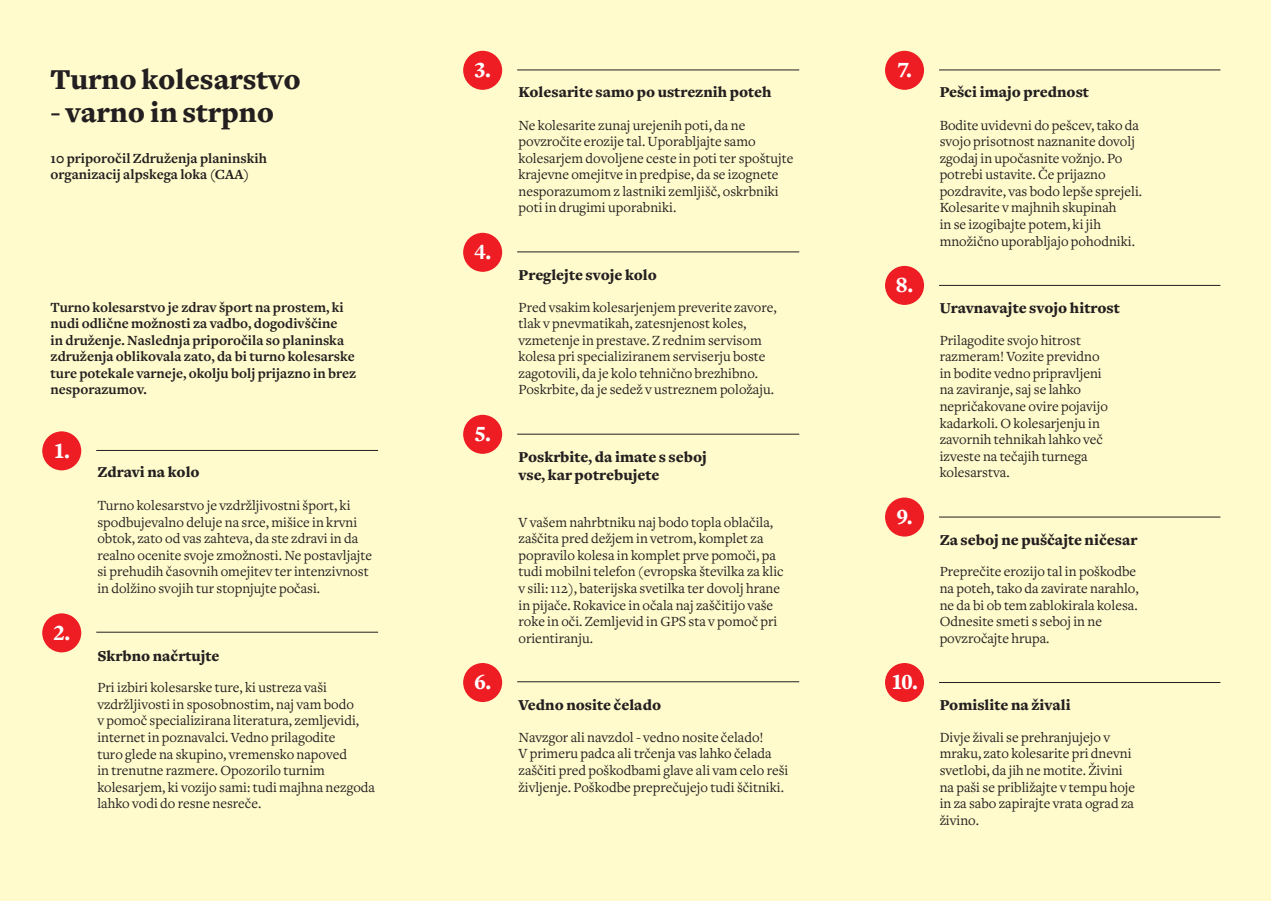
<style>
.page{position:relative;width:1271px;height:901px;background:#fff}
.page>*{position:absolute;margin:0;border:0;box-sizing:border-box;transform-origin:0 0}
.t1{font:900 30px "Freight Text ML";color:#231f20}
.t2{font:22.5px "Freight Text ML Black SC";color:#fff}
.t3{font:900 15.75px/18px "Freight Text ML";color:#231f20}
.t4{font:14.55px/16.5px "Freight Text ML";color:#231f20}
.t5{font:700 14.55px/16.5px "Freight Text ML";color:#231f20}
</style>
<div class="page">
<div style="left:0;top:0;width:437px;height:900px;background:#fffbcc"></div>
<div style="left:412px;top:0;width:446px;height:900px;background:#fffbcc"></div>
<div style="left:833px;top:0;width:437px;height:900px;background:#fffbcc"></div>
<hr style="left:51px;top:631px;width:327px;height:1px;background:#231f20">
<hr style="left:51px;top:450px;width:327px;height:1px;background:#231f20">
<hr style="left:892px;top:70px;width:328px;height:1px;background:#231f20">
<hr style="left:892px;top:285px;width:328px;height:1px;background:#231f20">
<hr style="left:892px;top:516px;width:328px;height:1px;background:#231f20">
<hr style="left:892px;top:682px;width:328px;height:1px;background:#231f20">
<hr style="left:471px;top:70px;width:328px;height:1px;background:#231f20">
<hr style="left:471px;top:251px;width:328px;height:1px;background:#231f20">
<hr style="left:471px;top:434px;width:328px;height:1px;background:#231f20">
<hr style="left:471px;top:681px;width:328px;height:1px;background:#231f20">
<svg style="left:35px;top:424px;width:54px;height:54px"></svg>
<div style="left:27px;top:416px;width:69px;height:69px;border:15px solid #fffbcc;border-radius:50%"></div>
<svg style="left:455px;top:407px;width:54px;height:54px"></svg>
<div style="left:448px;top:400px;width:69px;height:69px;border:15px solid #fffbcc;border-radius:50%"></div>
<svg style="left:877px;top:490px;width:54px;height:54px"></svg>
<div style="left:870px;top:482px;width:69px;height:69px;border:15px solid #fffbcc;border-radius:50%"></div>
<svg style="left:455px;top:225px;width:54px;height:54px"></svg>
<div style="left:448px;top:218px;width:69px;height:69px;border:15px solid #fffbcc;border-radius:50%"></div>
<svg style="left:877px;top:258px;width:54px;height:54px"></svg>
<div style="left:870px;top:251px;width:69px;height:69px;border:15px solid #fffbcc;border-radius:50%"></div>
<svg style="left:455px;top:43px;width:54px;height:54px"></svg>
<div style="left:448px;top:36px;width:69px;height:69px;border:15px solid #fffbcc;border-radius:50%"></div>
<svg style="left:877px;top:43px;width:54px;height:54px"></svg>
<div style="left:870px;top:36px;width:69px;height:69px;border:15px solid #fffbcc;border-radius:50%"></div>
<svg style="left:35px;top:605px;width:54px;height:54px"></svg>
<div style="left:27px;top:598px;width:69px;height:69px;border:15px solid #fffbcc;border-radius:50%"></div>
<svg style="left:455px;top:655px;width:54px;height:54px"></svg>
<div style="left:448px;top:648px;width:69px;height:69px;border:15px solid #fffbcc;border-radius:50%"></div>
<svg style="left:877px;top:655px;width:54px;height:54px"></svg>
<div style="left:870px;top:648px;width:69px;height:69px;border:15px solid #fffbcc;border-radius:50%"></div>
<h1 class="t1" style="left:51px;top:62px;width:252px">Turno kolesarstvo</h1>
<h1 class="t1" style="left:51px;top:95px;width:225px">- varno in strpno</h1>
<p class="t5" style="left:51px;top:150px;width:218px">10 priporočil Združenja planinskih organizacij alpskega loka (CAA)</p>
<p class="t5" style="left:51px;top:299px;width:307px">Turno kolesarstvo je zdrav šport na prostem, ki nudi odlične možnosti za vadbo, dogodivščine<br>in druženje. Naslednja priporočila so planinska združenja oblikovala zato, da bi turno kolesarske ture potekale varneje, okolju bolj prijazno in brez nesporazumov.</p>
<h2 class="t2" style="left:54px;top:437px;width:17px">1.</h2>
<h2 class="t2" style="left:53px;top:619px;width:18px">2.</h2>
<p class="t3" style="left:97px;top:463px;width:104px">Zdravi na kolo</p>
<p class="t4" style="left:97px;top:497px;width:276px">Turno kolesarstvo je vzdržljivostni šport, ki spodbujevalno deluje na srce, mišice in krvni obtok, zato od vas zahteva, da ste zdravi in da realno ocenite svoje zmožnosti. Ne postavljajte si prehudih časovnih omejitev ter intenzivnost in dolžino svojih tur stopnjujte počasi.</p>
<p class="t3" style="left:97px;top:646px;width:124px">Skrbno načrtujte</p>
<p class="t4" style="left:97px;top:679px;width:279px">Pri izbiri kolesarske ture, ki ustreza vaši vzdržljivosti in sposobnostim, naj vam bodo<br>v pomoč specializirana literatura, zemljevidi, internet in poznavalci. Vedno prilagodite<br>turo glede na skupino, vremensko napoved<br>in trenutne razmere. Opozorilo turnim kolesarjem, ki vozijo sami: tudi majhna nezgoda lahko vodi do resne nesreče.</p>
<h2 class="t2" style="left:474px;top:57px;width:18px">3.</h2>
<h2 class="t2" style="left:897px;top:57px;width:16px">7.</h2>
<h2 class="t2" style="left:474px;top:239px;width:18px">4.</h2>
<h2 class="t2" style="left:474px;top:421px;width:18px">5.</h2>
<p class="t3" style="left:518px;top:83px;width:254px">Kolesarite samo po ustreznih poteh</p>
<p class="t4" style="left:518px;top:117px;width:276px">Ne kolesarite zunaj urejenih poti, da ne povzročite erozije tal. Uporabljajte samo kolesarjem dovoljene ceste in poti ter spoštujte krajevne omejitve in predpise, da se izognete nesporazumom z lastniki zemljišč, oskrbniki poti in drugimi uporabniki.</p>
<p class="t3" style="left:518px;top:266px;width:140px">Preglejte svoje kolo</p>
<p class="t4" style="left:518px;top:298px;width:260px">Pred vsakim kolesarjenjem preverite zavore, tlak v pnevmatikah, zatesnjenost koles, vzmetenje in prestave. Z rednim servisom kolesa pri specializiranem serviserju boste zagotovili, da je kolo tehnično brezhibno.<br>Poskrbite, da je sedež v ustreznem položaju.</p>
<p class="t3" style="left:518px;top:448px;width:190px">Poskrbite, da imate s seboj vse, kar potrebujete</p>
<p class="t4" style="left:518px;top:513px;width:267px">V vašem nahrbtniku naj bodo topla oblačila, zaščita pred dežjem in vetrom, komplet za popravilo kolesa in komplet prve pomoči, pa tudi mobilni telefon (evropska številka za klic v sili: 112), baterijska svetilka ter dovolj hrane in pijače. Rokavice in očala naj zaščitijo vaše roke in oči. Zemljevid in GPS sta v pomoč pri orientiranju.</p>
<h2 class="t2" style="left:896px;top:272px;width:18px">8.</h2>
<h2 class="t2" style="left:896px;top:503px;width:17px">9.</h2>
<h2 class="t2" style="left:474px;top:669px;width:18px">6.</h2>
<h2 class="t2" style="left:891px;top:669px;width:28px">10.</h2>
<p class="t3" style="left:518px;top:696px;width:144px">Vedno nosite čelado</p>
<p class="t4" style="left:518px;top:728px;width:271px">Navzgor ali navzdol - vedno nosite čelado!<br>V primeru padca ali trčenja vas lahko čelada zaščiti pred poškodbami glave ali vam celo reši življenje. Poškodbe preprečujejo tudi ščitniki.</p>
<p class="t3" style="left:939px;top:83px;width:151px">Pešci imajo prednost</p>
<p class="t4" style="left:939px;top:117px;width:204px">Bodite uvidevni do pešcev, tako da svojo prisotnost naznanite dovolj zgodaj in upočasnite vožnjo. Po potrebi ustavite. Če prijazno pozdravite, vas bodo lepše sprejeli.<br>Kolesarite v majhnih skupinah<br>in se izogibajte potem, ki jih množično uporabljajo pohodniki.</p>
<p class="t3" style="left:939px;top:299px;width:182px">Uravnavajte svojo hitrost</p>
<p class="t4" style="left:939px;top:332px;width:170px">Prilagodite svojo hitrost razmeram! Vozite previdno in bodite vedno pripravljeni na zaviranje, saj se lahko nepričakovane ovire pojavijo kadarkoli. O kolesarjenju in zavornih tehnikah lahko več izveste na tečajih turnega kolesarstva.</p>
<p class="t3" style="left:939px;top:531px;width:199px">Za seboj ne puščajte ničesar</p>
<p class="t4" style="left:939px;top:563px;width:201px">Preprečite erozijo tal in poškodbe na poteh, tako da zavirate narahlo, ne da bi ob tem zablokirala kolesa.<br>Odnesite smeti s seboj in ne povzročajte hrupa.</p>
<p class="t3" style="left:939px;top:696px;width:133px">Pomislite na živali</p>
<p class="t4" style="left:939px;top:728px;width:197px">Divje živali se prehranjujejo v mraku, zato kolesarite pri dnevni svetlobi, da jih ne motite. Živini na paši se približajte v tempu hoje in za sabo zapirajte vrata ograd za živino.</p>
</div>
